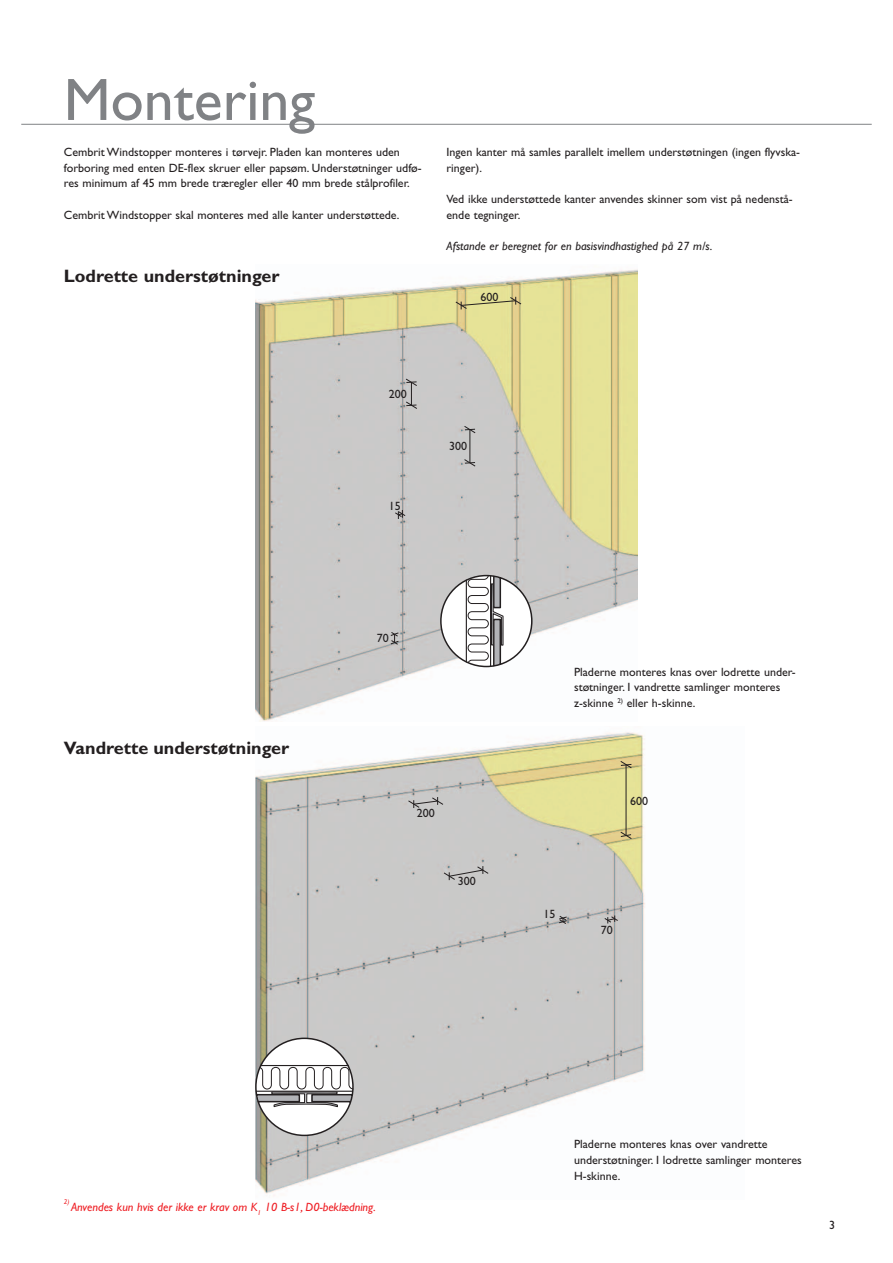
<style>
.page{position:relative;width:893px;height:1263px;background:#fff}
.page>*{position:absolute;margin:0;border:0;box-sizing:border-box;transform-origin:0 0}
.t1{font:60px "Gill Sans Std";color:#808285}
.ml_rubrik{font:700 18px "Gill Sans Std";color:#231f20}
.brødtekst{font:12px/15.8px "Gill Sans Std";color:#231f20}
.billedtekst{font:italic 12px "Gill Sans Std";color:#ee1d23}
.brødtekst-2{font:italic 12px "Gill Sans Std";color:#231f20}
.billedtekst-2{font:12px "Gill Sans Std";color:#231f20}
.billedtekst-3{font:italic 6.9px "Gill Sans Std";color:#ee1d23}
</style>
<div class="page">
<img style="left:255px;top:269px;width:383px;height:452px">
<svg style="left:464px;top:426px;width:12px;height:7px"></svg>
<svg style="left:464px;top:459px;width:12px;height:8px"></svg>
<svg style="left:406px;top:378px;width:11px;height:31px"></svg>
<hr style="left:470px;top:429px;width:1px;height:34px;background:#231f20">
<svg style="left:455px;top:297px;width:66px;height:12px"></svg>
<svg style="left:439px;top:574px;width:94px;height:94px"></svg>
<svg style="left:395px;top:510px;width:11px;height:9px"></svg>
<svg style="left:390px;top:632px;width:9px;height:13px"></svg>
<img style="left:255px;top:732px;width:390px;height:464px">
<svg style="left:620px;top:831px;width:12px;height:8px"></svg>
<svg style="left:620px;top:761px;width:12px;height:7px"></svg>
<hr style="left:626px;top:765px;width:1px;height:71px;background:#231f20">
<svg style="left:443px;top:866px;width:46px;height:14px"></svg>
<svg style="left:604px;top:915px;width:14px;height:8px"></svg>
<svg style="left:559px;top:916px;width:8px;height:8px"></svg>
<svg style="left:408px;top:797px;width:35px;height:11px"></svg>
<svg style="left:255px;top:1037px;width:99px;height:100px"></svg>
<hr style="left:21px;top:124px;width:851px;height:1px;background:#808285">
<p class="t1" style="left:64px;top:65px;width:253px">Montering</p>
<p class="brødtekst" style="left:64px;top:144px;width:359px">Cembrit Windstopper monteres i tørvejr. Pladen kan monteres uden forboring med enten DE-flex skruer eller papsøm. Understøtninger udfø&shy;res minimum af 45 mm brede træregler eller 40 mm brede stålprofiler.</p>
<p class="brødtekst" style="left:64px;top:207px;width:337px">Cembrit Windstopper skal monteres med alle kanter understøttede.</p>
<p class="ml_rubrik" style="left:64px;top:265px;width:217px">Lodrette understøtninger</p>
<p class="brødtekst" style="left:446px;top:144px;width:355px">Ingen kanter må samles parallelt imellem understøtningen (ingen flyvska&shy;ringer).</p>
<p class="brødtekst" style="left:446px;top:191px;width:348px">Ved ikke understøttede kanter anvendes skinner som vist på nedenstå&shy;ende tegninger.</p>
<p class="brødtekst-2" style="left:446px;top:239px;width:267px">Afstande er beregnet for en basisvindhastighed på 27 m/s.</p>
<p class="billedtekst-2" style="left:480px;top:290px;width:19px">600</p>
<p class="billedtekst-2" style="left:389px;top:387px;width:19px">200</p>
<p class="billedtekst-2" style="left:389px;top:499px;width:13px">15</p>
<p class="billedtekst-2" style="left:449px;top:439px;width:19px">300</p>
<p class="ml_rubrik" style="left:64px;top:738px;width:227px">Vandrette understøtninger</p>
<p class="billedtekst-2" style="left:377px;top:631px;width:13px">70</p>
<p class="billedtekst-2" style="left:417px;top:806px;width:19px">200</p>
<p class="billedtekst-2" style="left:458px;top:874px;width:19px">300</p>
<p class="brødtekst" style="left:574px;top:664px;width:223px">Pladerne monteres knas over lodrette under&shy;støtninger. I vandrette samlinger monteres z-skinne <sup>2)</sup> eller h-skinne.</p>
<p class="billedtekst-2" style="left:630px;top:794px;width:19px">600</p>
<p class="billedtekst-2" style="left:543px;top:907px;width:13px">15</p>
<p class="billedtekst-2" style="left:601px;top:923px;width:13px">70</p>
<p class="billedtekst-3" style="left:64px;top:1198px;width:7px">2)</p>
<p class="billedtekst" style="left:71px;top:1200px;width:306px">Anvendes kun hvis der ikke er krav om K<sub>1</sub> 10 B-s1, D0-beklædning.</p>
<p class="brødtekst" style="left:574px;top:1136px;width:229px">Pladerne monteres knas over vandrette understøtninger. I lodrette samlinger monteres<br>H-skinne.</p>
<p class="brødtekst" style="left:829px;top:1217px;width:7px">3</p>
</div>
